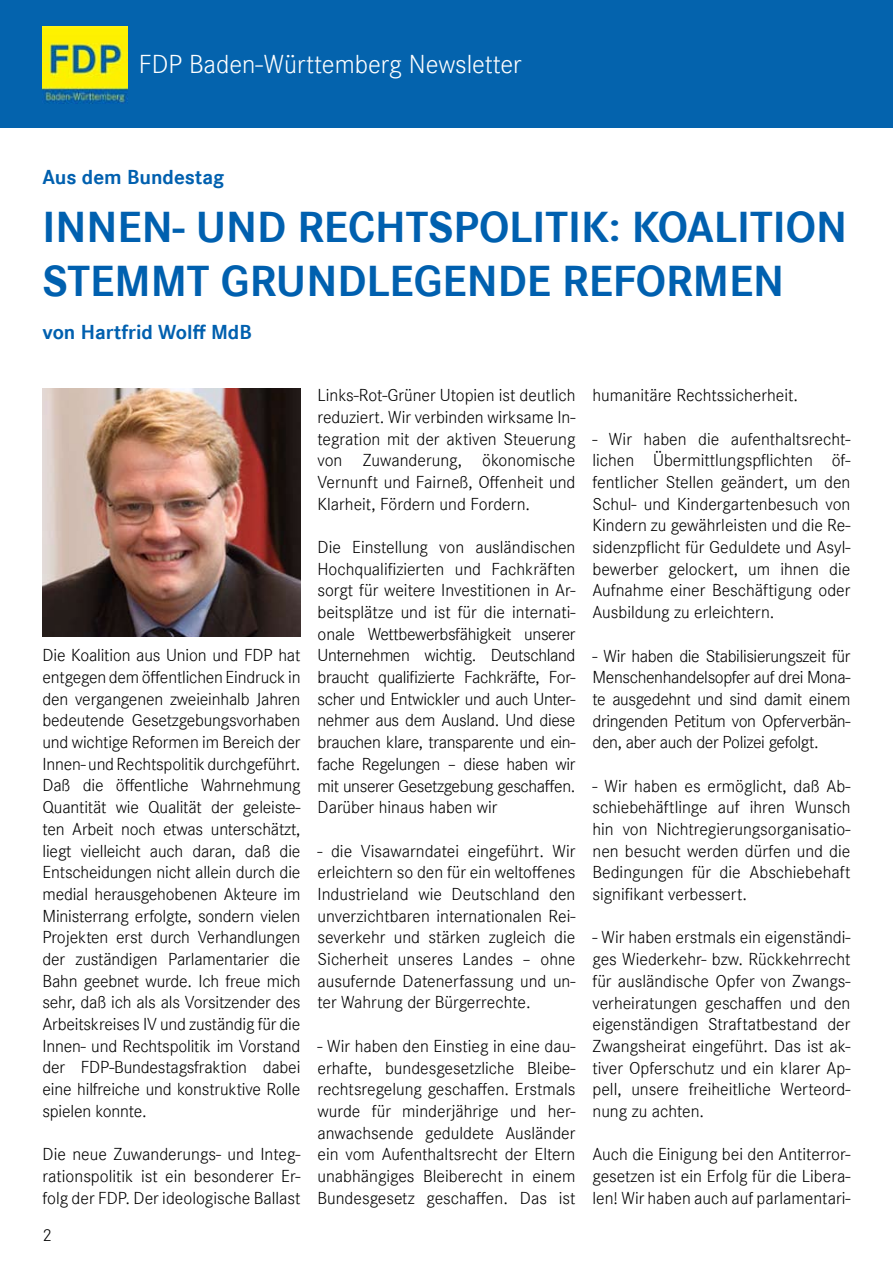
<style>
.page{position:relative;width:893px;height:1263px;background:#fff}
.page>*{position:absolute;margin:0;border:0;box-sizing:border-box;transform-origin:0 0}
.t1{font:700 45px/54px "Corporate S";color:#0060af}
.t2{font:27px "Corporate S Ligh";color:#fff}
.t3{font:700 21px "Corporate S";color:#0060af}
.t4{font:18px/21.8px "Corporate S Ligh";color:#000;text-align:justify}
</style>
<div class="page">
<div style="left:0;top:0;width:893px;height:128px;background:#0463ad"></div>
<img style="left:43px;top:27px;width:85px;height:77px">
<img style="left:43px;top:388px;width:257px;height:248px">
<h2 class="t2" style="left:139px;top:48px;width:384px">FDP Baden-Württemberg Newsletter</h2>
<p class="t3" style="left:43px;top:165px;width:183px">AUS DEM BUNDESTAG</p>
<h1 class="t1" style="left:43px;top:202px;width:806px">INNEN- UND RECHTSPOLITI K: KOALITION<br>STEMMT GRU</h1>
<h1 class="t1" style="left:306px;top:256px;width:479px">NDLEGENDE REFORMEN</h1>
<p class="t3" style="left:43px;top:320px;width:211px">VON HARTFRID WOLFF MDB</p>
<p class="t4" style="left:43px;top:645px;width:259px">Die Koalition aus Union und FDP hat entgegen dem öffentlichen Eindruck in den vergangenen zweieinhalb Jahren bedeutende Gesetzgebungsvorhaben und wichtige Reformen im Bereich der Innen- und Rechtspolitik durchgeführt.<br>Daß die öffentliche Wahrnehmung Quantität wie Qualität der geleiste&shy;ten Arbeit noch etwas unterschätzt, liegt vielleicht auch daran, daß die Entscheidungen nicht allein durch die medial herausgehobenen Akteure im Ministerrang erfolgte, sondern vielen Projekten erst durch Verhandlungen der zuständigen Parlamentarier die Bahn geebnet wurde. Ich freue mich sehr, daß ich als als Vorsitzender des Arbeitskreises IV und zuständig für die Innen- und Rechtspolitik im Vorstand der FDP-Bundestagsfraktion dabei eine hilfreiche und konstruktive Rolle spielen konnte.</p>
<p class="t4" style="left:43px;top:1143px;width:259px">Die neue Zuwanderungs- und Integ&shy;rationspolitik ist ein besonderer Er&shy;folg der FDP. Der ideologische Ballast</p>
<p class="t4" style="left:43px;top:1224px;width:11px">2</p>
<p class="t4" style="left:317px;top:384px;width:259px">Links-Rot-Grüner Utopien ist deutlich reduziert. Wir verbinden wirksame In&shy;tegration mit der aktiven Steuerung von Zuwanderung, ökonomische Vernunft und Fairneß, Offenheit und Klarheit, Fördern und Fordern.</p>
<p class="t4" style="left:317px;top:536px;width:259px">Die Einstellung von ausländischen Hochqualifizierten und Fachkräften sorgt für weitere Investitionen in Ar&shy;beitsplätze und ist für die internati&shy;onale Wettbewerbsfähigkeit unserer Unternehmen wichtig. Deutschland braucht qualifizierte Fachkräfte, For&shy;scher und Entwickler und auch Unter&shy;nehmer aus dem Ausland. Und diese brauchen klare, transparente und ein&shy;fache Regelungen – diese haben wir mit unserer Gesetzgebung geschaffen.<br>Darüber hinaus haben wir</p>
<p class="t4" style="left:317px;top:840px;width:259px">- die Visawarndatei eingeführt. Wir erleichtern so den für ein weltoffenes Industrieland wie Deutschland den unverzichtbaren internationalen Rei&shy;severkehr und stärken zugleich die Sicherheit unseres Landes – ohne ausufernde Datenerfassung und un&shy;ter Wahrung der Bürgerrechte.</p>
<p class="t4" style="left:317px;top:1035px;width:259px">- Wir haben den Einstieg in eine dau&shy;erhafte, bundesgesetzliche Bleibe&shy;rechtsregelung geschaffen. Erstmals wurde für minderjährige und her&shy;anwachsende geduldete Ausländer ein vom Aufenthaltsrecht der Eltern unabhängiges Bleiberecht in einem Bundesgesetz geschaffen. Das ist</p>
<p class="t4" style="left:592px;top:385px;width:207px">humanitäre Rechtssicherheit.</p>
<p class="t4" style="left:592px;top:428px;width:259px">- Wir haben die aufenthaltsrecht&shy;lichen Übermittlungspflichten öf&shy;fentlicher Stellen geändert, um den Schul- und Kindergartenbesuch von Kindern zu gewährleisten und die Re&shy;sidenzpflicht für Geduldete und Asyl&shy;bewerber gelockert, um ihnen die Aufnahme einer Beschäftigung oder Ausbildung zu erleichtern.</p>
<p class="t4" style="left:592px;top:645px;width:259px">- Wir haben die Stabilisierungszeit für Menschenhandelsopfer auf drei Mona&shy;te ausgedehnt und sind damit einem dringenden Petitum von Opferverbän&shy;den, aber auch der Polizei gefolgt.</p>
<p class="t4" style="left:592px;top:775px;width:259px">- Wir haben es ermöglicht, daß Ab&shy;schiebehäftlinge auf ihren Wunsch hin von Nichtregierungsorganisatio&shy;nen besucht werden dürfen und die Bedingungen für die Abschiebehaft signifikant verbessert.</p>
<p class="t4" style="left:592px;top:927px;width:259px">- Wir haben erstmals ein eigenständi&shy;ges Wiederkehr- bzw. Rückkehrrecht für ausländische Opfer von Zwangs&shy;verheiratungen geschaffen und den eigenständigen Straftatbestand der Zwangsheirat eingeführt. Das ist ak&shy;tiver Opferschutz und ein klarer Ap&shy;pell, unsere freiheitliche Werteord&shy;nung zu achten.</p>
<p class="t4" style="left:592px;top:1144px;width:259px">Auch die Einigung bei den Antiterror&shy;gesetzen ist ein Erfolg für die Libera&shy;len! Wir haben auch auf parlamentari-</p>
</div>
